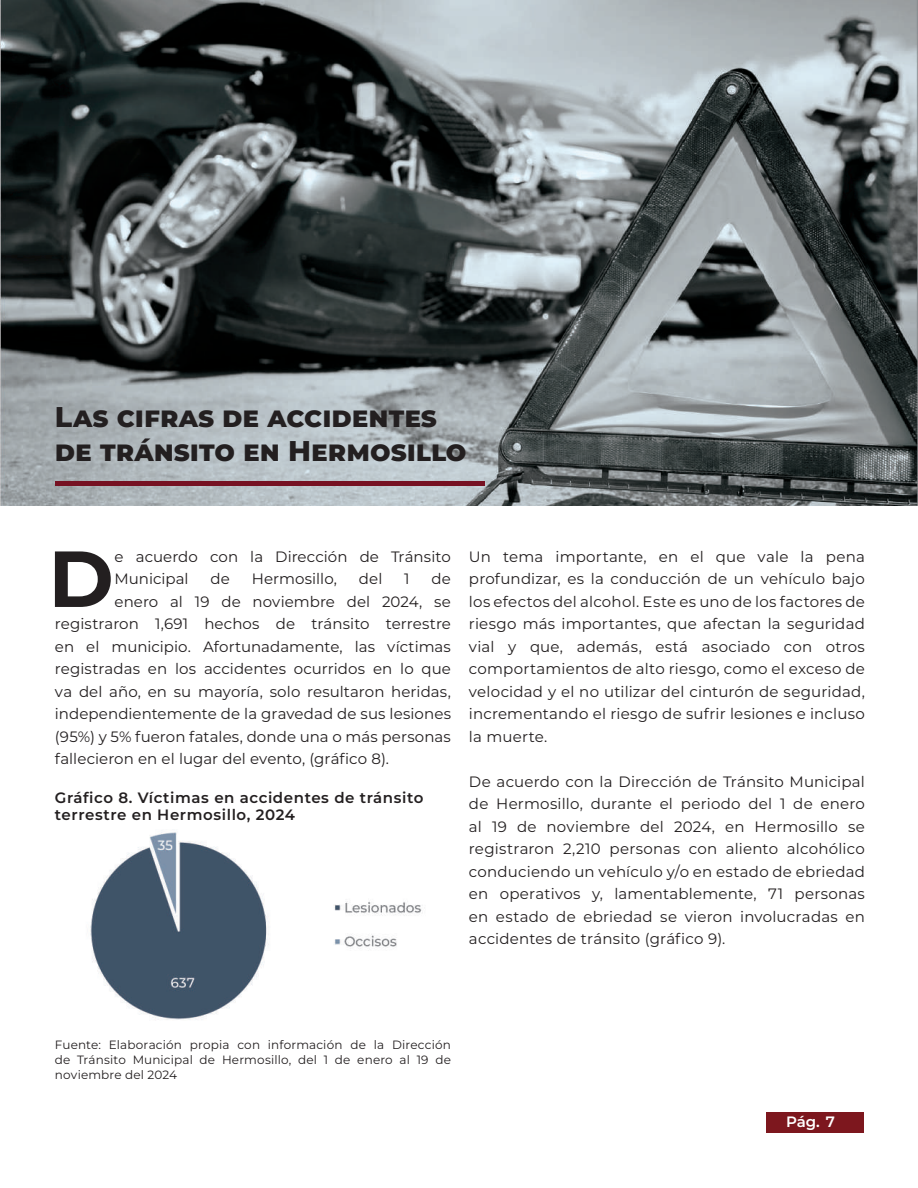
<style>
.page{position:relative;width:918px;height:1188px;background:#fff}
.page>*{position:absolute;margin:0;border:0;box-sizing:border-box;transform-origin:0 0}
.t1{font:700 79.35px "Montserrat";color:#231f20}
.t2{font:800 28.5px/34.2px "Montserrat";letter-spacing:.035em;color:#231f20}
.t3{font:15px/22.5px "Montserrat";letter-spacing:.005em;color:#231f20;text-align:justify}
.t4{font:600 15px/16.5px "Montserrat";letter-spacing:.04em;color:#231f20}
.t5{font:600 15px "Montserrat";color:#fff}
.t6{font:12px/15px "Montserrat";letter-spacing:.015em;color:#231f20;text-align:justify}
</style>
<div class="page">
<div style="left:766px;top:1113px;width:97px;height:20px;background:#7d171e"></div>
<img style="left:0;top:0;width:918px;height:506px">
<img style="left:90px;top:832px;width:333px;height:188px">
<div style="left:55px;top:481px;width:430px;height:5px;background:#761122"></div>
<h2 class="t2" style="left:55px;top:399px;width:413px">Las cifras de accidentes de tránsito en Hermosillo</h2>
<h1 class="t1" style="left:48px;top:526px;width:67px">D</h1>
<p class="t3" style="left:115px;top:545px;width:338px">e acuerdo con la Dirección de Tránsito<br>Municipal</p>
<p class="t3" style="left:211px;top:567px;width:21px">de</p>
<p class="t3" style="left:252px;top:567px;width:87px">Hermosillo,</p>
<p class="t3" style="left:359px;top:567px;width:25px">del</p>
<p class="t3" style="left:404px;top:567px;width:7px">1</p>
<p class="t3" style="left:432px;top:567px;width:21px">de</p>
<p class="t3" style="left:115px;top:590px;width:338px">enero al 19 de noviembre del 2024, se</p>
<p class="t3" style="left:55px;top:612px;width:398px">registraron 1,691 hechos de tránsito terrestre</p>
<p class="t3" style="left:55px;top:635px;width:398px">en el municipio. Afortunadamente, las víctimas</p>
<p class="t3" style="left:55px;top:657px;width:398px">registradas en los accidentes ocurridos en lo que</p>
<p class="t3" style="left:55px;top:680px;width:398px">va del año, en su mayoría, solo resultaron heridas,</p>
<p class="t3" style="left:55px;top:702px;width:398px">independientemente de la gravedad de sus lesiones</p>
<p class="t3" style="left:55px;top:725px;width:398px">(95%) y 5% fueron fatales, donde una o más personas</p>
<p class="t3" style="left:55px;top:747px;width:336px">fallecieron en el lugar del evento, (gráfico 8).</p>
<p class="t4" style="left:55px;top:789px;width:370px">Gráfico 8. Víctimas en accidentes de tránsito terrestre en Hermosillo, 2024</p>
<p class="t3" style="left:469px;top:545px;width:398px">Un tema importante, en el que vale la pena profundizar, es la conducción de un vehículo bajo los efectos del alcohol. Este es uno de los factores de riesgo más importantes, que afectan la seguridad vial y que, además, está asociado con otros comportamientos de alto riesgo, como el exceso de velocidad y el no utilizar del cinturón de seguridad, incrementando el riesgo de sufrir lesiones e incluso la muerte.</p>
<p class="t3" style="left:469px;top:770px;width:398px">De acuerdo con la Dirección de Tránsito Municipal de Hermosillo, durante el periodo del 1 de enero al 19 de noviembre del 2024, en Hermosillo se registraron 2,210 personas con aliento alcohólico conduciendo un vehículo y/o en estado de ebriedad en operativos y, lamentablemente, 71 personas en estado de ebriedad se vieron involucradas en accidentes de tránsito (gráfico 9).</p>
<p class="t6" style="left:55px;top:1037px;width:398px">Fuente: Elaboración propia con información de la Dirección de Tránsito Municipal de Hermosillo, del 1 de enero al 19 de noviembre del 2024</p>
<p class="t5" style="left:786px;top:1112px;width:51px">Pág. 7</p>
</div>
